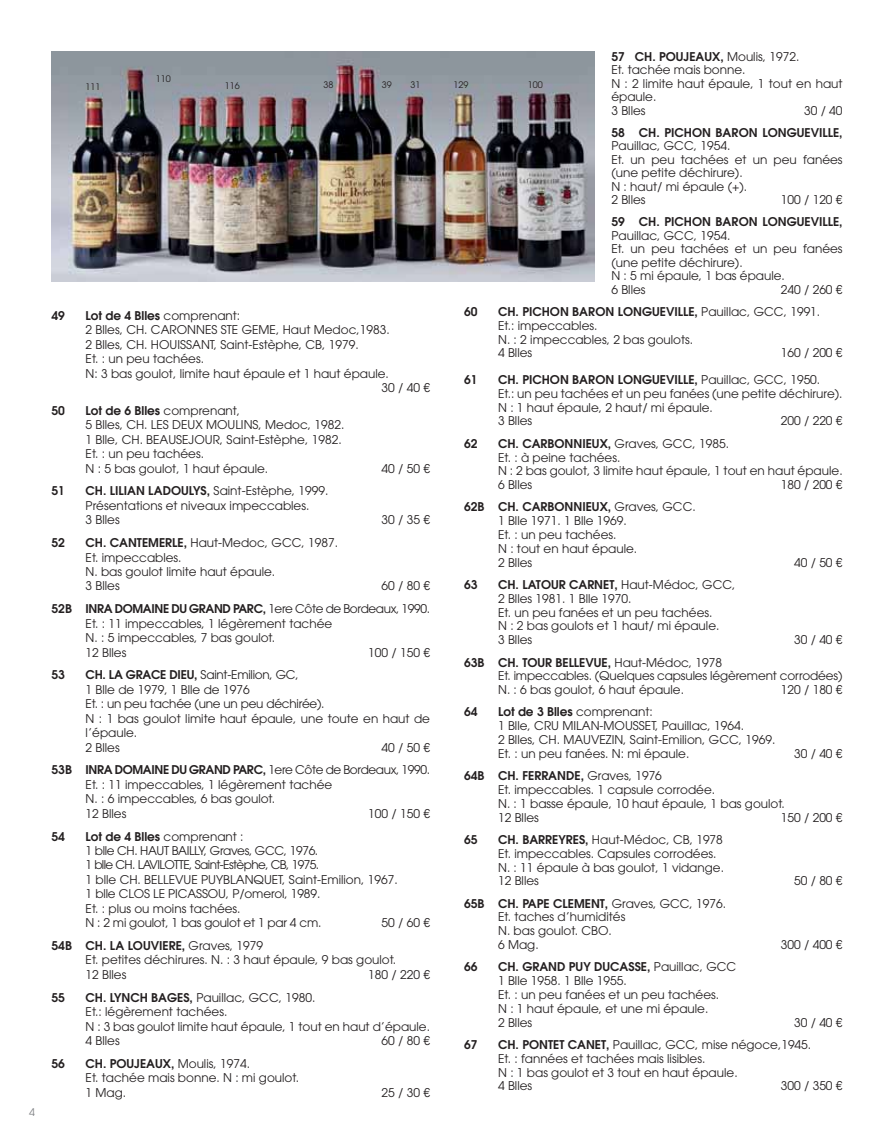
<style>
.page{position:relative;width:893px;height:1148px;background:#fff}
.page>*{position:absolute;margin:0;border:0;box-sizing:border-box;transform-origin:0 0}
.t1{font:12px/13.8px "ITC Avant Garde Pro";color:#231f20}
.t2{font:600 12px "ITC Avant Garde Pro";color:#231f20}
.t3{font:10.5px "ITC Avant Garde Pro";color:#808285}
.t4{font:9px "ITC Avant Garde Pro";color:#231f20}
.s1{font-weight:600}
.s2{font-weight:400}
</style>
<div class="page">
<img style="left:52px;top:52px;width:542px;height:229px">
<p class="t3" style="left:29px;top:1107px;width:7px">4</p>
<p class="t4" style="left:86px;top:82px;width:16px">111</p>
<p class="t4" style="left:156px;top:74px;width:16px">110</p>
<p class="t4" style="left:225px;top:82px;width:16px">116</p>
<p class="t4" style="left:323px;top:80px;width:11px">38</p>
<p class="t4" style="left:382px;top:80px;width:11px">39</p>
<p class="t4" style="left:410px;top:80px;width:11px">31</p>
<p class="t4" style="left:453px;top:80px;width:16px">129</p>
<p class="t4" style="left:528px;top:80px;width:16px">100</p>
<p class="t1" style="left:611px;top:50px;width:233px"><span class="s1">57 CH. POUJEAUX,</span> Moulis, 1972.<br>Et. tachée mais bonne.<br>N : 2 limite haut épaule, 1 tout en haut épaule.<br>3 Blles</p>
<p class="t1" style="left:804px;top:104px;width:40px">30 / 40</p>
<p class="t2" style="left:611px;top:127px;width:233px">58 CH. PICHON BARON LONGUEVILLE,</p>
<p class="t1" style="left:611px;top:140px;width:233px">Pauillac, GCC, 1954.<br>Et. un peu tachées et un peu fanées (une petite déchirure).<br>N : haut/ mi épaule (+).<br>2 Blles</p>
<p class="t1" style="left:781px;top:194px;width:63px">100 / 120 €</p>
<p class="t2" style="left:611px;top:216px;width:233px">59 CH. PICHON BARON LONGUEVILLE,</p>
<p class="t1" style="left:611px;top:229px;width:233px">Pauillac, GCC, 1954.<br>Et. un peu tachées et un peu fanées (une petite déchirure).<br>N : 5 mi épaule, 1 bas épaule.<br>6 Blles</p>
<p class="t1" style="left:781px;top:283px;width:63px">240 / 260 €</p>
<p class="t2" style="left:52px;top:310px;width:15px">49</p>
<p class="t2" style="left:86px;top:310px;width:156px">Lot de 4 Blles <span class="s2">comprenant:</span></p>
<p class="t1" style="left:86px;top:324px;width:306px">2 Blles, CH. CARONNES STE GEME, Haut Medoc,1983.</p>
<p class="t1" style="left:86px;top:338px;width:275px">2 Blles, CH. HOUISSANT, Saint-Estèphe, CB, 1979.</p>
<p class="t1" style="left:86px;top:353px;width:120px">Et. : un peu tachées.</p>
<p class="t1" style="left:86px;top:367px;width:305px">N: 3 bas goulot, limite haut épaule et 1 haut épaule.</p>
<p class="t1" style="left:382px;top:381px;width:50px">30 / 40 €</p>
<p class="t2" style="left:52px;top:405px;width:15px">50</p>
<p class="t1" style="left:86px;top:404px;width:260px;line-height:14.4px"><span class="s1">Lot de 6 Blles</span> comprenant,<br>5 Blles, CH. LES DEUX MOULINS, Medoc, 1982.<br>1 Blle, CH. BEAUSEJOUR, Saint-Estèphe, 1982.<br>Et. : un peu tachées.<br>N : 5 bas goulot, 1 haut épaule.</p>
<p class="t1" style="left:382px;top:462px;width:50px">40 / 50 €</p>
<p class="t2" style="left:52px;top:485px;width:15px">51</p>
<p class="t1" style="left:86px;top:485px;width:244px;line-height:14.4px"><span class="s1">CH. LILIAN LADOULYS,</span> Saint-Estèphe, 1999.<br>Présentations et niveaux impeccables.<br>3 Blles</p>
<p class="t1" style="left:382px;top:514px;width:50px">30 / 35 €</p>
<p class="t2" style="left:52px;top:537px;width:15px">52</p>
<p class="t1" style="left:86px;top:536px;width:254px;line-height:14.4px"><span class="s1">CH. CANTEMERLE,</span> Haut-Medoc, GCC, 1987.<br>Et. impeccables.<br>N. bas goulot limite haut épaule.<br>3 Blles</p>
<p class="t1" style="left:52px;top:575px;width:380px;line-height:23px;text-align:right">60 / 80 €<br><span class="s1">52B INRA DOMAINE DU GRAND PARC,</span> 1ere Côte de Bordeaux, 1990.</p>
<p class="t1" style="left:86px;top:617px;width:248px;line-height:14.4px">Et. : 11 impeccables, 1 légèrement tachée<br>N. : 5 impeccables, 7 bas goulot.<br>12 Blles</p>
<p class="t1" style="left:368px;top:646px;width:63px">100 / 150 €</p>
<p class="t2" style="left:52px;top:669px;width:15px">53</p>
<p class="t1" style="left:86px;top:668px;width:346px;line-height:14.4px"><span class="s1">CH. LA GRACE DIEU,</span> Saint-Emilion, GC,<br>1 Blle de 1979, 1 Blle de 1976<br>Et. : un peu tachée (une un peu déchirée).<br>N : 1 bas goulot limite haut épaule, une toute en haut de l’épaule.<br>2 Blles</p>
<p class="t1" style="left:52px;top:736px;width:380px;line-height:23px;text-align:right">40 / 50 €<br><span class="s1">53B INRA DOMAINE DU GRAND PARC,</span> 1ere Côte de Bordeaux, 1990.</p>
<p class="t1" style="left:86px;top:778px;width:248px;line-height:14.4px">Et. : 11 impeccables, 1 légèrement tachée<br>N. : 6 impeccables, 6 bas goulot.<br>12 Blles</p>
<p class="t1" style="left:368px;top:807px;width:63px">100 / 150 €</p>
<p class="t2" style="left:52px;top:830px;width:15px">54</p>
<p class="t1" style="left:86px;top:829px;width:314px;line-height:14.4px"><span class="s1">Lot de 4 Blles</span> comprenant :<br>1 blle CH. HAUT BAILLY, Graves, GCC, 1976.<br>1 blle CH. LAVILOTTE, Saint-Estèphe, CB, 1975.<br>1 blle CH. BELLEVUE PUYBLANQUET, Saint-Emilion, 1967.<br>1 blle CLOS LE PICASSOU, P/omerol, 1989.<br>Et. : plus ou moins tachées.<br>N : 2 mi goulot, 1 bas goulot et 1 par 4 cm.</p>
<p class="t1" style="left:382px;top:916px;width:50px">50 / 60 €</p>
<p class="t1" style="left:86px;top:939px;width:312px;line-height:14.4px;text-indent:-34px"><span class="s1">54B CH. LA LOUVIERE,</span> Graves, 1979<br>Et. petites déchirures. N. : 3 haut épaule, 9 bas goulot.<br>12 Blles</p>
<p class="t1" style="left:368px;top:968px;width:63px">180 / 220 €</p>
<p class="t2" style="left:52px;top:991px;width:15px">55</p>
<p class="t1" style="left:86px;top:990px;width:346px;line-height:14.4px"><span class="s1">CH. LYNCH BAGES,</span> Pauillac, GCC, 1980.<br>Et.: légèrement tachées.<br>N : 3 bas goulot limite haut épaule, 1 tout en haut d’épaule.<br>4 Blles</p>
<p class="t1" style="left:382px;top:1034px;width:50px">60 / 80 €</p>
<p class="t2" style="left:52px;top:1057px;width:15px">56</p>
<p class="t1" style="left:86px;top:1057px;width:215px;line-height:14.4px"><span class="s1">CH. POUJEAUX,</span> Moulis, 1974.<br>Et. tachée mais bonne. N : mi goulot.<br>1 Mag.</p>
<p class="t1" style="left:382px;top:1086px;width:50px">25 / 30 €</p>
<p class="t2" style="left:464px;top:306px;width:15px">60</p>
<p class="t1" style="left:498px;top:305px;width:324px"><span class="s1">CH. PICHON BARON LONGUEVILLE,</span> Pauillac, GCC, 1991.<br>Et.: impeccables.<br>N. : 2 impeccables, 2 bas goulots.<br>4 Blles</p>
<p class="t1" style="left:781px;top:347px;width:63px">160 / 200 €</p>
<p class="t2" style="left:464px;top:374px;width:15px">61</p>
<p class="t1" style="left:498px;top:373px;width:346px"><span class="s1">CH. PICHON BARON LONGUEVILLE,</span> Pauillac, GCC, 1950.<br>Et.: un peu tachées et un peu fanées (une petite déchirure).<br>N : 1 haut épaule, 2 haut/ mi épaule.<br>3 Blles</p>
<p class="t1" style="left:781px;top:415px;width:63px">200 / 220 €</p>
<p class="t2" style="left:464px;top:437px;width:15px">62</p>
<p class="t1" style="left:498px;top:437px;width:346px"><span class="s1">CH. CARBONNIEUX,</span> Graves, GCC, 1985.<br>Et. : à peine tachées.<br>N : 2 bas goulot, 3 limite haut épaule, 1 tout en haut épaule.<br>6 Blles</p>
<p class="t1" style="left:781px;top:478px;width:63px">180 / 200 €</p>
<p class="t1" style="left:498px;top:501px;width:199px;text-indent:-34px"><span class="s1">62B CH. CARBONNIEUX,</span> Graves, GCC.<br>1 Blle 1971. 1 Blle 1969.<br>Et. : un peu tachées.<br>N : tout en haut épaule.<br>2 Blles</p>
<p class="t1" style="left:794px;top:556px;width:50px">40 / 50 €</p>
<p class="t2" style="left:464px;top:579px;width:15px">63</p>
<p class="t1" style="left:498px;top:578px;width:239px"><span class="s1">CH. LATOUR CARNET,</span> Haut-Médoc, GCC,<br>2 Blles 1981. 1 Blle 1970.<br>Et. un peu fanées et un peu tachées.<br>N : 2 bas goulots et 1 haut/ mi épaule.<br>3 Blles</p>
<p class="t1" style="left:794px;top:633px;width:50px">30 / 40 €</p>
<p class="t1" style="left:498px;top:656px;width:346px;text-indent:-34px"><span class="s1">63B CH. TOUR BELLEVUE,</span> Haut-Médoc, 1978<br>Et. impeccables. (Quelques capsules légèrement corrodées)<br>N. : 6 bas goulot, 6 haut épaule.</p>
<p class="t1" style="left:781px;top:683px;width:63px">120 / 180 €</p>
<p class="t2" style="left:464px;top:706px;width:15px">64</p>
<p class="t1" style="left:498px;top:706px;width:279px"><span class="s1">Lot de 3 Blles</span> comprenant:<br>1 Blle, CRU MILAN-MOUSSET, Pauillac, 1964.<br>2 Blles, CH. MAUVEZIN, Saint-Emilion, GCC, 1969.<br>Et. : un peu fanées. N: mi épaule.</p>
<p class="t1" style="left:794px;top:747px;width:50px">30 / 40 €</p>
<p class="t1" style="left:498px;top:769px;width:288px;text-indent:-34px"><span class="s1">64B CH. FERRANDE,</span> Graves, 1976<br>Et. impeccables. 1 capsule corrodée.<br>N. : 1 basse épaule, 10 haut épaule, 1 bas goulot.<br>12 Blles</p>
<p class="t1" style="left:781px;top:811px;width:63px">150 / 200 €</p>
<p class="t2" style="left:464px;top:834px;width:15px">65</p>
<p class="t1" style="left:498px;top:833px;width:227px"><span class="s1">CH. BARREYRES,</span> Haut-Médoc, CB, 1978<br>Et. impeccables. Capsules corrodées.<br>N. : 11 épaule à bas goulot, 1 vidange.<br>12 Blles</p>
<p class="t1" style="left:498px;top:897px;width:230px;text-indent:-34px"><span class="s1">65B CH. PAPE CLEMENT,</span> Graves, GCC, 1976.<br>Et. taches d’humidités<br>N. bas goulot. CBO.<br>6 Mag.</p>
<p class="t2" style="left:464px;top:961px;width:15px">66</p>
<p class="t1" style="left:498px;top:961px;width:240px"><span class="s1">CH. GRAND PUY DUCASSE,</span> Pauillac, GCC<br>1 Blle 1958. 1 Blle 1955.<br>Et. : un peu fanées et un peu tachées.<br>N : 1 haut épaule, et une mi épaule.<br>2 Blles</p>
<p class="t1" style="left:794px;top:875px;width:50px">50 / 80 €</p>
<p class="t1" style="left:781px;top:938px;width:63px">300 / 400 €</p>
<p class="t1" style="left:794px;top:1016px;width:50px">30 / 40 €</p>
<p class="t2" style="left:464px;top:1038px;width:15px">67</p>
<p class="t1" style="left:498px;top:1038px;width:315px"><span class="s1">CH. PONTET CANET,</span> Pauillac, GCC, mise négoce,1945.<br>Et. : fannées et tachées mais lisibles.<br>N : 1 bas goulot et 3 tout en haut épaule.<br>4 Blles</p>
<p class="t1" style="left:781px;top:1079px;width:63px">300 / 350 €</p>
</div>
